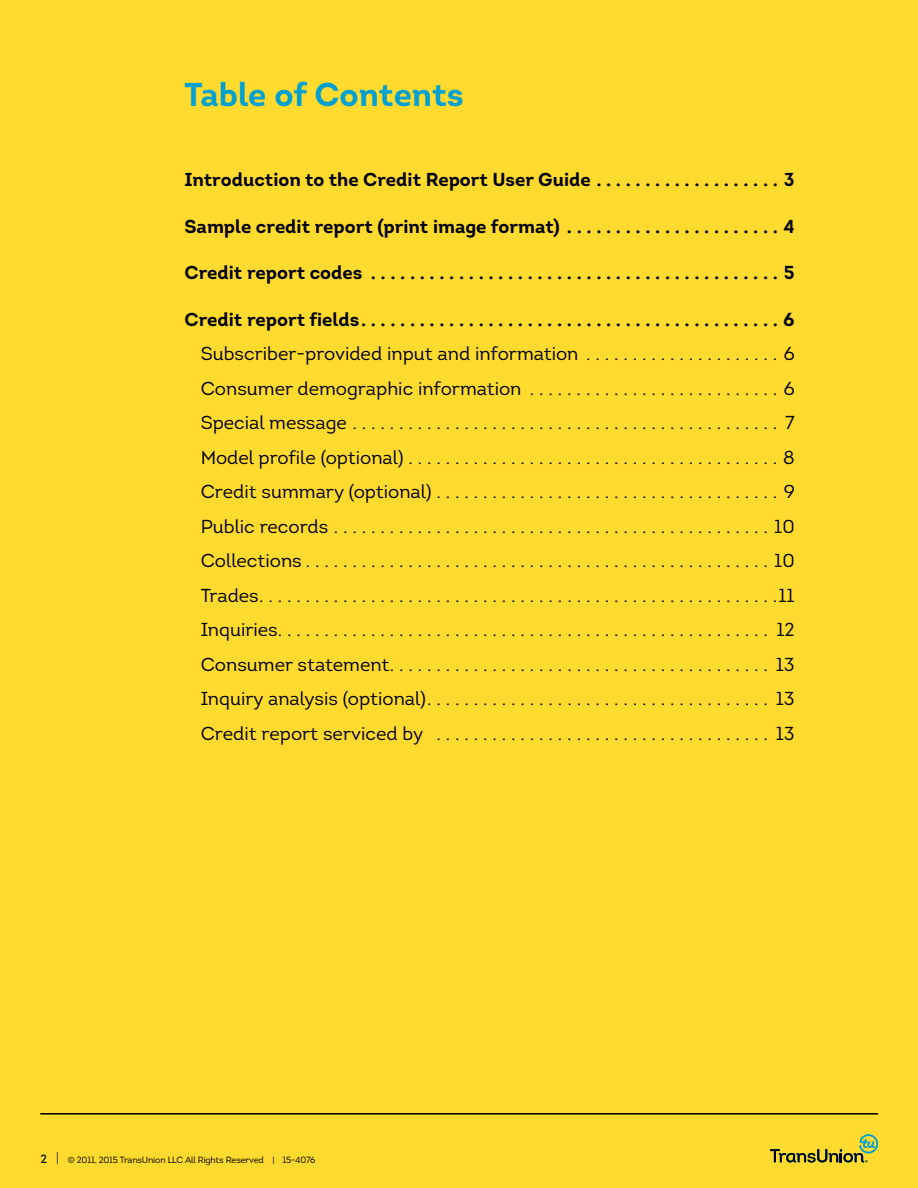
<style>
.page{position:relative;width:918px;height:1188px;background:#ffda2f}
.page>*{position:absolute;margin:0;border:0;box-sizing:border-box;transform-origin:0 0}
.TOC_Head{font:700 33px "Intro";color:#00a1d0}
.TOC_Subhead_2_Black{font:18.75px "Intro";color:#000}
.TOC_Subhead_1_Black{font:700 18.75px "Intro";color:#000}
._6_8_Legal_Copy{font:9px "Intro";letter-spacing:-.02em;color:#000}
.s1{font-family:"Intro Semi Bold Caps";font-size:12px}
.s2{font-weight:300;font-size:15.75px}
</style>
<div class="page">
<svg style="left:770px;top:1134px;width:108px;height:29px"></svg>
<hr style="left:40px;top:1113px;width:838px;height:1px;background:#000">
<p class="TOC_Head" style="left:184px;top:73px;width:281px">Table of Contents</p>
<p class="TOC_Subhead_1_Black" style="left:184px;top:167px;width:612px">Introduction to the Credit Report User Guide . . . . . . . . . . . . . . . . . . . 3</p>
<p class="TOC_Subhead_1_Black" style="left:184px;top:214px;width:612px">Sample credit report (print image format) . . . . . . . . . . . . . . . . . . . . . . 4</p>
<p class="TOC_Subhead_1_Black" style="left:184px;top:260px;width:612px">Credit report codes . . . . . . . . . . . . . . . . . . . . . . . . . . . . . . . . . . . . . . . . . . 5</p>
<p class="TOC_Subhead_1_Black" style="left:184px;top:307px;width:612px">Credit report fields . . . . . . . . . . . . . . . . . . . . . . . . . . . . . . . . . . . . . . . . . . . 6</p>
<p class="TOC_Subhead_2_Black" style="left:201px;top:342px;width:596px">Subscriber-provided input and information . . . . . . . . . . . . . . . . . . . . . 6</p>
<p class="TOC_Subhead_2_Black" style="left:201px;top:377px;width:596px">Consumer demographic information . . . . . . . . . . . . . . . . . . . . . . . . . . . 6</p>
<p class="TOC_Subhead_2_Black" style="left:201px;top:411px;width:596px">Special message . . . . . . . . . . . . . . . . . . . . . . . . . . . . . . . . . . . . . . . . . . . . . . 7</p>
<p class="TOC_Subhead_2_Black" style="left:201px;top:446px;width:596px">Model profile (optional) . . . . . . . . . . . . . . . . . . . . . . . . . . . . . . . . . . . . . . . . 8</p>
<p class="TOC_Subhead_2_Black" style="left:201px;top:480px;width:595px">Credit summary (optional) . . . . . . . . . . . . . . . . . . . . . . . . . . . . . . . . . . . . . 9</p>
<p class="TOC_Subhead_2_Black" style="left:201px;top:515px;width:596px">Public records . . . . . . . . . . . . . . . . . . . . . . . . . . . . . . . . . . . . . . . . . . . . . . . 10</p>
<p class="TOC_Subhead_2_Black" style="left:201px;top:549px;width:596px">Collections . . . . . . . . . . . . . . . . . . . . . . . . . . . . . . . . . . . . . . . . . . . . . . . . . . 10</p>
<p class="TOC_Subhead_2_Black" style="left:201px;top:584px;width:596px">Trades . . . . . . . . . . . . . . . . . . . . . . . . . . . . . . . . . . . . . . . . . . . . . . . . . . . . . . . 11</p>
<p class="TOC_Subhead_2_Black" style="left:201px;top:618px;width:596px">Inquiries . . . . . . . . . . . . . . . . . . . . . . . . . . . . . . . . . . . . . . . . . . . . . . . . . . . . . 12</p>
<p class="TOC_Subhead_2_Black" style="left:201px;top:653px;width:596px">Consumer statement . . . . . . . . . . . . . . . . . . . . . . . . . . . . . . . . . . . . . . . . . 13</p>
<p class="TOC_Subhead_2_Black" style="left:201px;top:687px;width:596px">Inquiry analysis (optional) . . . . . . . . . . . . . . . . . . . . . . . . . . . . . . . . . . . . . 13</p>
<p class="TOC_Subhead_2_Black" style="left:201px;top:722px;width:596px">Credit report serviced by . . . . . . . . . . . . . . . . . . . . . . . . . . . . . . . . . . . . 13</p>
<p class="_6_8_Legal_Copy" style="left:40px;top:1154px;width:277px"><span class="s1">2</span> <span class="s2">|</span> © 2011, 2015 TransUnion LLC All Rights Reserved | 15-4076</p>
</div>
